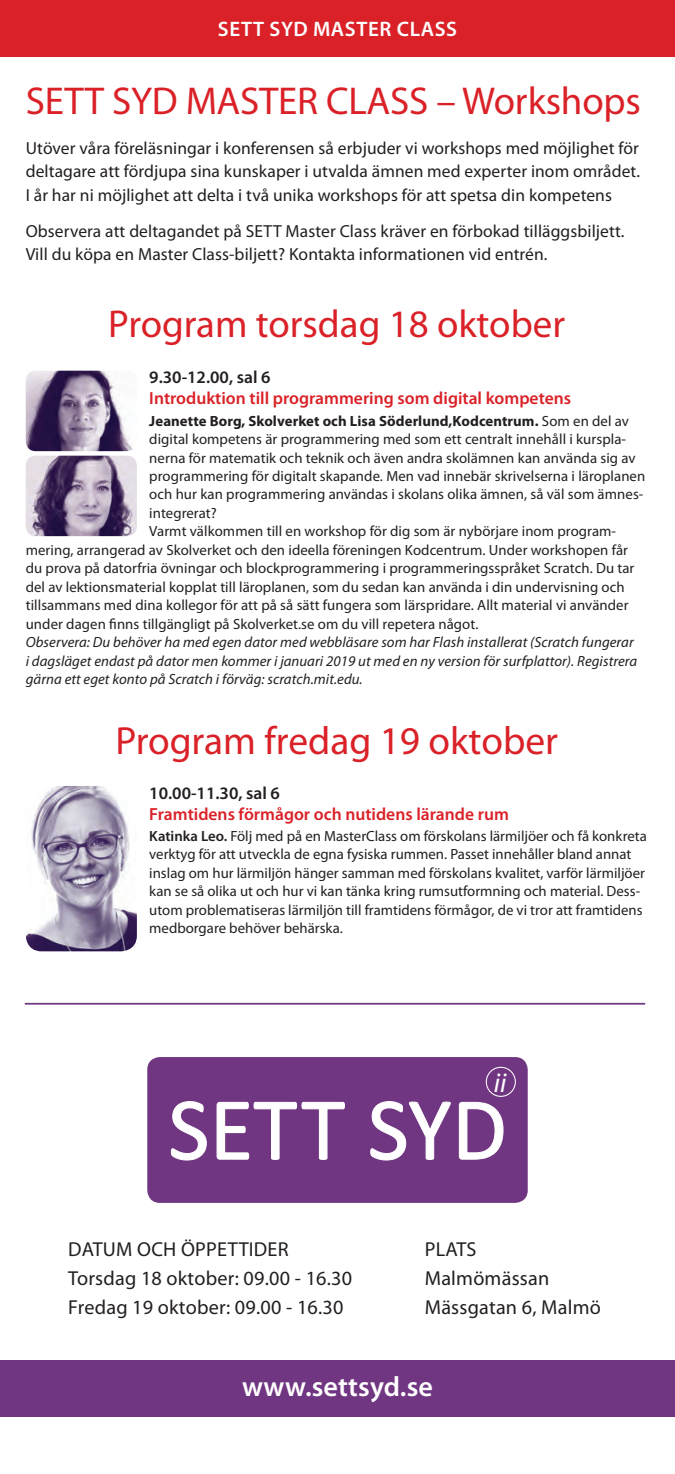
<style>
.page{position:relative;width:675px;height:1474px;background:#fff}
.page>*{position:absolute;margin:0;border:0;box-sizing:border-box;transform-origin:0 0}
.t1{font:39.38px "Myriad Pro";color:#da2128}
.t2{font:38.85px "Myriad Pro";letter-spacing:-.005em;color:#da2128}
.t3{font:600 28px "Myriad Pro";letter-spacing:.005em;color:#fff}
.t4{font:italic 27.47px "Myriad Pro";color:#fff}
.t5{font:600 21px "Myriad Pro";letter-spacing:.03em;color:#fff}
.t6{font:20.3px/28.9px "Myriad Pro";letter-spacing:.01em;color:#231f20}
.t7{font:17.5px/23.6px "Myriad Pro";letter-spacing:.005em;color:#231f20;text-align:justify}
.t8{font:600 17.5px "Myriad Pro";color:#da2128}
.t9{font:600 17.5px "Myriad Pro";color:#231f20}
.t10{font:14.7px/18.6px "Myriad Pro";letter-spacing:.005em;color:#231f20}
.t11{font:italic 14.7px/18.6px "Myriad Pro";letter-spacing:.005em;color:#231f20}
.t12{font:700 14.7px "Myriad Pro";letter-spacing:.005em;color:#231f20}
.s1{font-weight:400}
.s2{font-weight:600}
</style>
<div class="page">
<img style="left:26px;top:786px;width:111px;height:165px">
<img style="left:26px;top:370px;width:107px;height:81px">
<img style="left:26px;top:455px;width:111px;height:81px">
<div style="left:0;top:0;width:675px;height:57px;background:#da2128"></div>
<hr style="left:25px;top:1002px;width:620px;height:2px;background:#713682">
<div style="left:147px;top:1057px;width:380px;height:145px;background:#713682;border-radius:13px"></div>
<div style="left:486px;top:1066px;width:30px;height:30px;border:1px solid #fff;border-radius:50%"></div>
<svg style="left:170px;top:1101px;width:334px;height:60px"></svg>
<div style="left:0;top:1359px;width:675px;height:57px;background:#713682"></div>
<h3 class="t5" style="left:218px;top:16px;width:241px">SETT SYD MASTER CLASS</h3>
<h2 class="t2" style="left:26px;top:77px;width:616px">SETT SYD MASTER CLASS – Workshops</h2>
<p class="t7" style="left:26px;top:136px;width:616px">Utöver våra föreläsningar i konferensen så erbjuder vi workshops med möjlighet för deltagare att fördjupa sina kunskaper i utvalda ämnen med experter inom området.<br>I år har ni möjlighet att delta i två unika workshops för att spetsa din kompetens</p>
<p class="t7" style="left:26px;top:218px;width:600px">Observera att deltagandet på SETT Master Class kräver en förbokad tilläggsbiljett.<br>Vill du köpa en Master Class-biljett? Kontakta informationen vid entrén.</p>
<h2 class="t2" style="left:108px;top:300px;width:458px">Program torsdag 18 oktober</h2>
<p class="t9" style="left:149px;top:366px;width:123px">9.30-12.00, sal 6</p>
<p class="t8" style="left:149px;top:387px;width:423px">Introduktion till programmering som digital kompetens</p>
<p class="t12" style="left:149px;top:411px;width:481px">Jeanette Borg, Skolverket och Lisa Söderlund,Kodcentrum. <span class="s1">Som en del av</span></p>
<p class="t10" style="left:149px;top:429px;width:478px">digital kompetens är programmering med som ett centralt innehåll i kurspla-</p>
<p class="t10" style="left:149px;top:448px;width:488px">nerna för matematik och teknik och även andra skolämnen kan använda sig av</p>
<p class="t10" style="left:149px;top:466px;width:497px">programmering för digitalt skapande. Men vad innebär skrivelserna i läroplanen</p>
<p class="t10" style="left:149px;top:485px;width:495px">och hur kan programmering användas i skolans olika ämnen, så väl som ämnes-</p>
<p class="t10" style="left:149px;top:503px;width:69px">integrerat?</p>
<p class="t10" style="left:149px;top:522px;width:468px">Varmt välkommen till en workshop för dig som är nybörjare inom program-</p>
<p class="t10" style="left:26px;top:540px;width:604px">mering, arrangerad av Skolverket och den ideella föreningen Kodcentrum. Under workshopen får</p>
<p class="t10" style="left:26px;top:559px;width:610px">du prova på datorfria övningar och blockprogrammering i programmeringsspråket Scratch. Du tar</p>
<p class="t10" style="left:26px;top:577px;width:600px">del av lektionsmaterial kopplat till läroplanen, som du sedan kan använda i din undervisning och</p>
<p class="t10" style="left:26px;top:596px;width:604px">tillsammans med dina kollegor för att på så sätt fungera som lärspridare. Allt material vi använder</p>
<p class="t10" style="left:26px;top:614px;width:454px">under dagen finns tillgängligt på Skolverket.se om du vill repetera något.</p>
<p class="t11" style="left:26px;top:633px;width:613px">Observera: Du behöver ha med egen dator med webbläsare som har Flash installerat (Scratch fungerar i dagsläget endast på dator men kommer i januari 2019 ut med en ny version för surfplattor). Registrera gärna ett eget konto på Scratch i förväg: scratch.mit.edu.</p>
<h1 class="t1" style="left:115px;top:716px;width:444px">Program fredag 19 oktober</h1>
<p class="t9" style="left:149px;top:781px;width:132px">10.00-11.30, sal 6</p>
<p class="t8" style="left:149px;top:802px;width:361px">Framtidens förmågor och nutidens lärande rum</p>
<p class="t10" style="left:149px;top:826px;width:499px"><span class="s2">Katinka Leo.</span> Följ med på en MasterClass om förskolans lärmiljöer och få konkreta verktyg för att utveckla de egna fysiska rummen. Passet innehåller bland annat inslag om hur lärmiljön hänger samman med förskolans kvalitet, varför lärmiljöer kan se så olika ut och hur vi kan tänka kring rumsutformning och material. Dess&shy;utom problematiseras lärmiljön till framtidens förmågor, de vi tror att framtidens medborgare behöver behärska.</p>
<h3 class="t6" style="left:68px;top:1234px;width:285px">DATUM OCH ÖPPETTIDER<br>Torsdag 18 oktober: 09.00 - 16.30<br>Fredag 19 oktober: 09.00 - 16.30</h3>
<h3 class="t4" style="left:494px;top:1065px;width:14px">ii</h3>
<h3 class="t6" style="left:425px;top:1234px;width:178px">PLATS<br>Malmömässan<br>Mässgatan 6, Malmö</h3>
<h3 class="t3" style="left:242px;top:1368px;width:192px">www.settsyd.se</h3>
</div>
